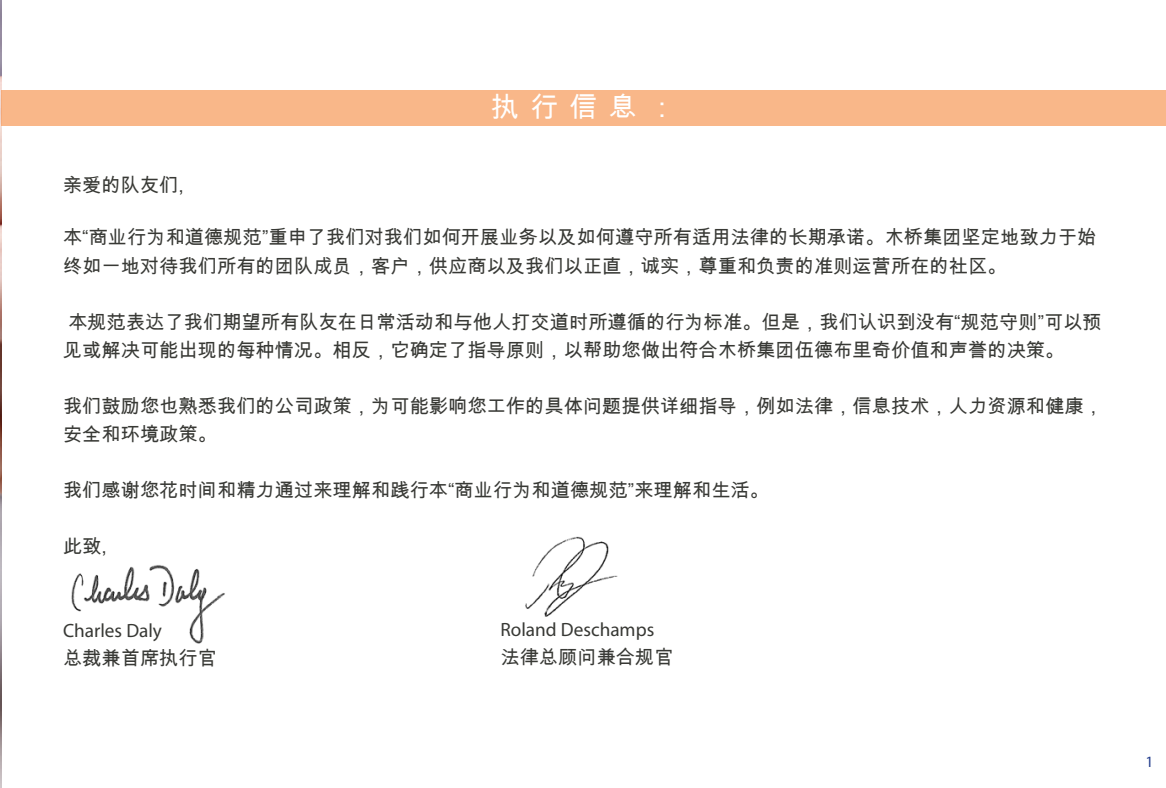
<style>
.page{position:relative;width:1166px;height:788px;background:#fff}
.page>*{position:absolute;margin:0;border:0;box-sizing:border-box;transform-origin:0 0}
.t1{font:28px "Arial Unicode MS";color:#fff}
.t2{font:19.25px/28px "Arial Unicode MS";color:#383935}
.t3{font:19.25px "Myriad";color:#383935}
.t4{font:15.75px "Myriad";color:#253f8e}
</style>
<div class="page">
<img style="left:71px;top:565px;width:154px;height:79px">
<img style="left:0;top:0;width:1px;height:788px">
<div style="left:1px;top:90px;width:1165px;height:35px;background:#f9b789"></div>
<img style="left:525px;top:536px;width:93px;height:81px">
<p class="t1" style="left:491px;top:86px;width:186px">执行信息：</p>
<p class="t2" style="left:63px;top:171px;width:122px">亲爱的队友们,</p>
<p class="t2" style="left:63px;top:223px;width:1035px">本“商业行为和道德规范”重申了我们对我们如何开展业务以及如何遵守所有适用法律的长期承诺。木桥集团坚定地致力于始终如一地对待我们所有的团队成员，客户，供应商以及我们以正直，诚实，尊重和负责的准则运营所在的社区。</p>
<p class="t2" style="left:63px;top:307px;width:1040px">本规范表达了我们期望所有队友在日常活动和与他人打交道时所遵循的行为标准。但是，我们认识到没有“规范守则”可以预见或解决可能出现的每种情况。相反，它确定了指导原则，以帮助您做出符合木桥集团伍德布里奇价值和声誉的决策。</p>
<p class="t2" style="left:63px;top:391px;width:1041px">我们鼓励您也熟悉我们的公司政策，为可能影响您工作的具体问题提供详细指导，例如法律，信息技术，人力资源和健康，安全和环境政策。</p>
<p class="t2" style="left:63px;top:475px;width:707px">我们感谢您花时间和精力通过来理解和践行本“商业行为和道德规范”来理解和生活。</p>
<p class="t2" style="left:63px;top:531px;width:45px">此致,</p>
<p class="t3" style="left:63px;top:620px;width:100px">Charles Daly</p>
<p class="t2" style="left:63px;top:643px;width:155px">总裁兼首席执行官</p>
<p class="t3" style="left:500px;top:620px;width:155px">Roland Deschamps</p>
<p class="t2" style="left:500px;top:643px;width:175px">法律总顾问兼合规官</p>
<p class="t4" style="left:1145px;top:754px;width:10px">1</p>
</div>
